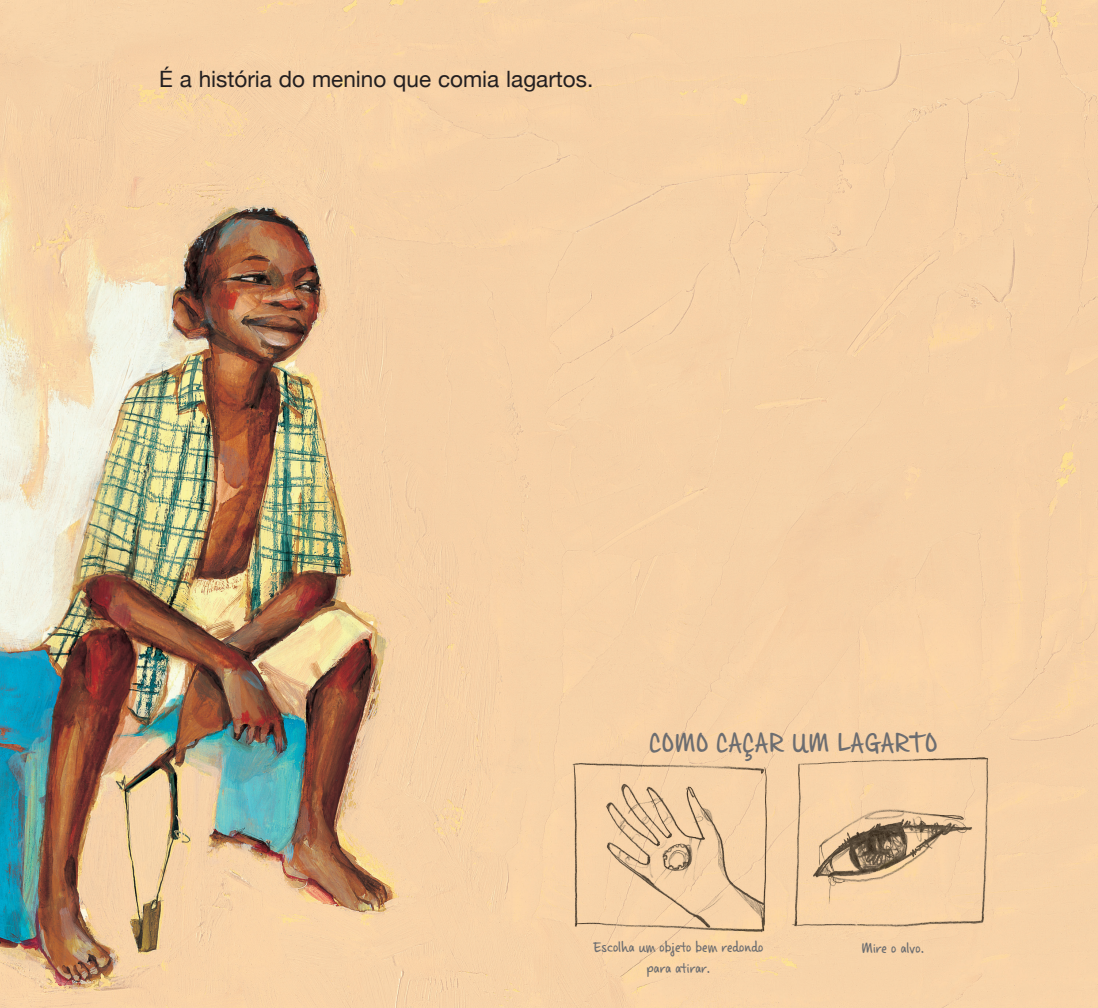
<style>
.page{position:relative;width:1098px;height:1008px;background:#fff}
.page>*{position:absolute;margin:0;border:0;box-sizing:border-box;transform-origin:0 0}
.t1{font:39px "Casino Hand";color:#6c6d70}
.t2{font:22.5px "Helvetica Neue";color:#231f20}
.t3{font:21px/21px "Casino Hand";color:#6c6d70;text-align:center}
</style>
<div class="page">
<img style="left:0;top:0;width:1097px;height:1007px">
<p class="t2" style="left:159px;top:62px;width:436px">É a história do menino que comia lagartos.</p>
<h1 class="t1" style="left:649px;top:724px;width:290px">COMO CAÇAR UM LAGARTO</h1>
<p class="t3" style="left:593px;top:936px;width:171px">Escolha um objeto bem redondo para atirar.</p>
<p class="t3" style="left:861px;top:937px;width:64px">Mire o alvo.</p>
</div>
